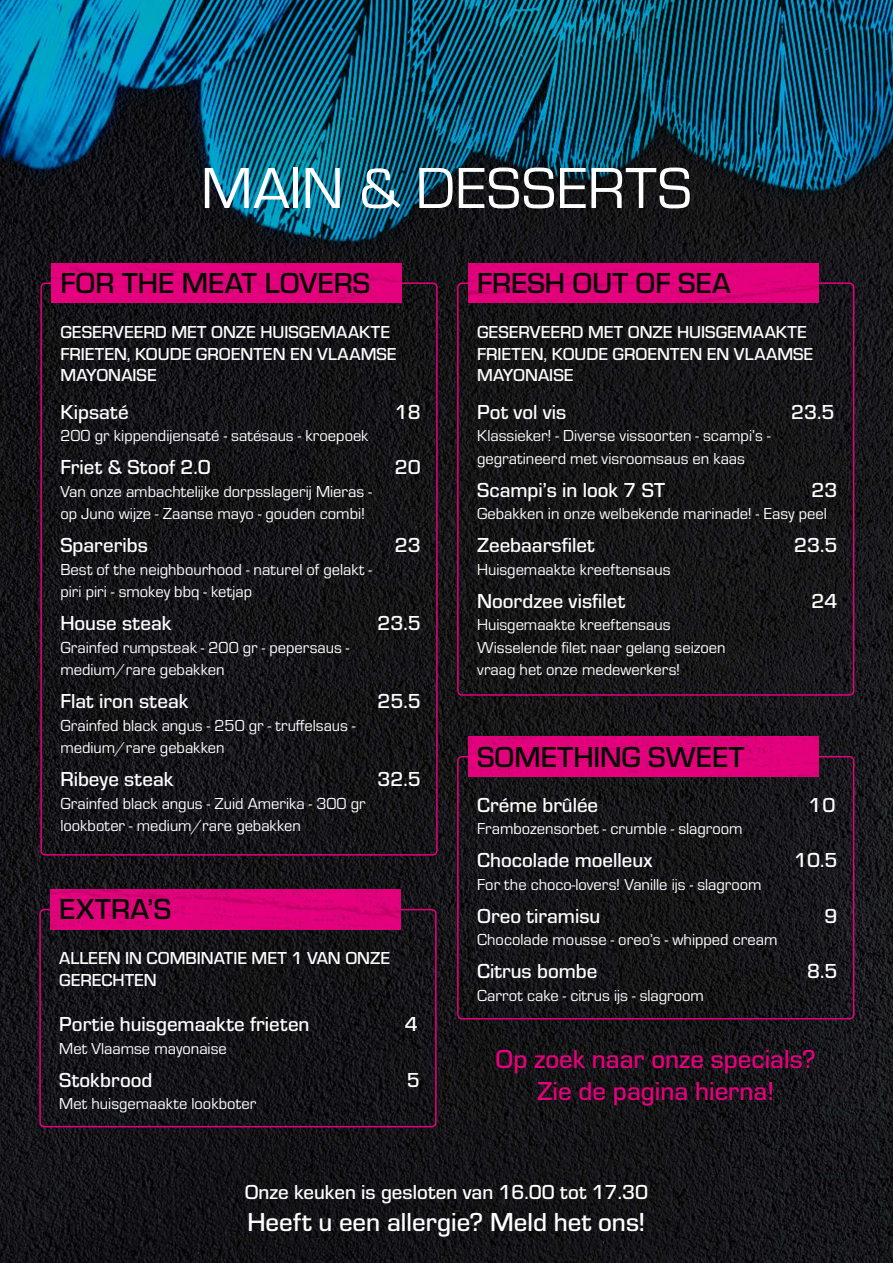
<style>
.page{position:relative;width:893px;height:1263px;background:#fff}
.page>*{position:absolute;margin:0;border:0;box-sizing:border-box;transform-origin:0 0}
.t1{font:60px "Eurostile";color:#fff}
.t2{font:500 30px "Eurostile";color:#000}
.t3{font:500 27px/32.4px "Eurostile";color:#e6007d;text-align:center}
.t4{font:500 27px "Eurostile";color:#fff}
.t5{font:500 21px "Eurostile";color:#fff}
.t6{font:500 18px/21.6px "Eurostile";color:#fff}
.t7{font:16.5px/22.5px "Eurostile";color:#fff}
</style>
<div class="page">
<img style="left:0;top:0;width:893px;height:1263px">
<div style="left:40px;top:282px;width:398px;height:573px;border:2px solid #e6007d;border-radius:4px"></div>
<img style="left:52px;top:263px;width:349px;height:40px">
<div style="left:39px;top:909px;width:398px;height:218px;border:2px solid #e6007d;border-radius:4px"></div>
<img style="left:51px;top:890px;width:349px;height:39px">
<div style="left:457px;top:756px;width:397px;height:263px;border:2px solid #e6007d;border-radius:4px"></div>
<img style="left:469px;top:737px;width:349px;height:39px">
<div style="left:457px;top:282px;width:397px;height:414px;border:2px solid #e6007d;border-radius:4px"></div>
<img style="left:469px;top:263px;width:349px;height:40px">
<h1 class="t1" style="left:201px;top:147px;width:492px">MAIN &amp; DESSERTS</h1>
<h2 class="t2" style="left:60px;top:262px;width:311px">FOR THE MEAT LOVERS</h2>
<p class="t6" style="left:60px;top:320px;width:338px">GESERVEERD MET ONZE HUISGEMAAKTE<br>FRIETEN, KOUDE GROENTEN EN VLAAMSE<br>MAYONAISE</p>
<p class="t5" style="left:60px;top:397px;width:70px">Kipsaté</p>
<p class="t5" style="left:395px;top:397px;width:28px">18</p>
<p class="t7" style="left:60px;top:424px;width:309px">200 gr kippendijensaté - satésaus - kroepoek</p>
<p class="t5" style="left:60px;top:453px;width:152px">Friet &amp; Stoof 2.0</p>
<p class="t5" style="left:395px;top:453px;width:28px">20</p>
<p class="t7" style="left:60px;top:479px;width:313px">Van onze ambachtelijke dorpsslagerij Mieras - op Juno wijze - Zaanse mayo - gouden combi!</p>
<p class="t5" style="left:60px;top:531px;width:89px">Spareribs</p>
<p class="t5" style="left:395px;top:531px;width:28px">23</p>
<p class="t7" style="left:60px;top:557px;width:313px">Best of the neighbourhood - naturel of gelakt - piri piri - smokey bbq - ketjap</p>
<p class="t5" style="left:60px;top:609px;width:113px">House steak</p>
<p class="t5" style="left:377px;top:609px;width:45px">23.5</p>
<p class="t7" style="left:60px;top:635px;width:291px">Grainfed rumpsteak - 200 gr - pepersaus - medium/rare gebakken</p>
<p class="t5" style="left:60px;top:687px;width:130px">Flat iron steak</p>
<p class="t5" style="left:377px;top:687px;width:45px">25.5</p>
<p class="t7" style="left:60px;top:713px;width:297px">Grainfed black angus - 250 gr - truffelsaus - medium/rare gebakken</p>
<p class="t5" style="left:60px;top:765px;width:115px">Ribeye steak</p>
<p class="t5" style="left:377px;top:765px;width:45px">32.5</p>
<p class="t7" style="left:60px;top:791px;width:307px">Grainfed black angus - Zuid Amerika - 300 gr lookboter - medium/rare gebakken</p>
<h2 class="t2" style="left:59px;top:889px;width:113px">EXTRA’S</h2>
<p class="t6" style="left:59px;top:947px;width:332px">ALLEEN IN COMBINATIE MET 1 VAN ONZE<br>GERECHTEN</p>
<p class="t5" style="left:59px;top:1010px;width:252px">Portie huisgemaakte frieten</p>
<p class="t5" style="left:405px;top:1010px;width:15px">4</p>
<p class="t7" style="left:59px;top:1036px;width:169px">Met Vlaamse mayonaise</p>
<p class="t5" style="left:59px;top:1065px;width:95px">Stokbrood</p>
<p class="t5" style="left:407px;top:1065px;width:15px">5</p>
<p class="t7" style="left:59px;top:1091px;width:198px">Met huisgemaakte lookboter</p>
<h2 class="t2" style="left:477px;top:262px;width:255px">FRESH OUT OF SEA</h2>
<p class="t6" style="left:477px;top:320px;width:338px">GESERVEERD MET ONZE HUISGEMAAKTE<br>FRIETEN, KOUDE GROENTEN EN VLAAMSE<br>MAYONAISE</p>
<p class="t5" style="left:477px;top:397px;width:91px">Pot vol vis</p>
<p class="t5" style="left:791px;top:397px;width:45px">23.5</p>
<p class="t7" style="left:477px;top:424px;width:295px">Klassieker! - Diverse vissoorten - scampi’s - gegratineerd met visroomsaus en kaas</p>
<p class="t5" style="left:477px;top:475px;width:190px">Scampi’s in look 7 ST</p>
<p class="t5" style="left:811px;top:475px;width:28px">23</p>
<p class="t7" style="left:477px;top:502px;width:351px">Gebakken in onze welbekende marinade! - Easy peel</p>
<p class="t5" style="left:477px;top:531px;width:119px">Zeebaarsfilet</p>
<p class="t5" style="left:794px;top:531px;width:45px">23.5</p>
<p class="t7" style="left:477px;top:557px;width:195px">Huisgemaakte kreeftensaus</p>
<p class="t5" style="left:477px;top:586px;width:150px">Noordzee visfilet</p>
<p class="t5" style="left:811px;top:586px;width:28px">24</p>
<p class="t7" style="left:477px;top:613px;width:250px">Huisgemaakte kreeftensaus<br>Wisselende filet naar gelang seizoen vraag het onze medewerkers!</p>
<h2 class="t2" style="left:477px;top:736px;width:269px">SOMETHING SWEET</h2>
<p class="t5" style="left:477px;top:790px;width:123px">Créme brûlée</p>
<p class="t5" style="left:808px;top:790px;width:29px">10</p>
<p class="t7" style="left:477px;top:816px;width:267px">Frambozensorbet - crumble - slagroom</p>
<p class="t5" style="left:477px;top:846px;width:177px">Chocolade moelleux</p>
<p class="t5" style="left:794px;top:846px;width:45px">10.5</p>
<p class="t7" style="left:477px;top:872px;width:286px">For the choco-lovers! Vanille ijs - slagroom</p>
<p class="t5" style="left:477px;top:901px;width:125px">Oreo tiramisu</p>
<p class="t5" style="left:824px;top:901px;width:15px">9</p>
<p class="t7" style="left:477px;top:927px;width:302px">Chocolade mousse - oreo’s - whipped cream</p>
<p class="t5" style="left:477px;top:957px;width:122px">Citrus bombe</p>
<p class="t5" style="left:807px;top:957px;width:32px">8.5</p>
<p class="t7" style="left:477px;top:983px;width:228px">Carrot cake - citrus ijs - slagroom</p>
<h3 class="t3" style="left:495px;top:1041px;width:322px">Op zoek naar onze specials?<br>Zie de pagina hierna!</h3>
<p class="t5" style="left:245px;top:1178px;width:405px">Onze keuken is gesloten van 16.00 tot 17.30</p>
<h3 class="t4" style="left:247px;top:1204px;width:400px">Heeft u een allergie? Meld het ons!</h3>
</div>
